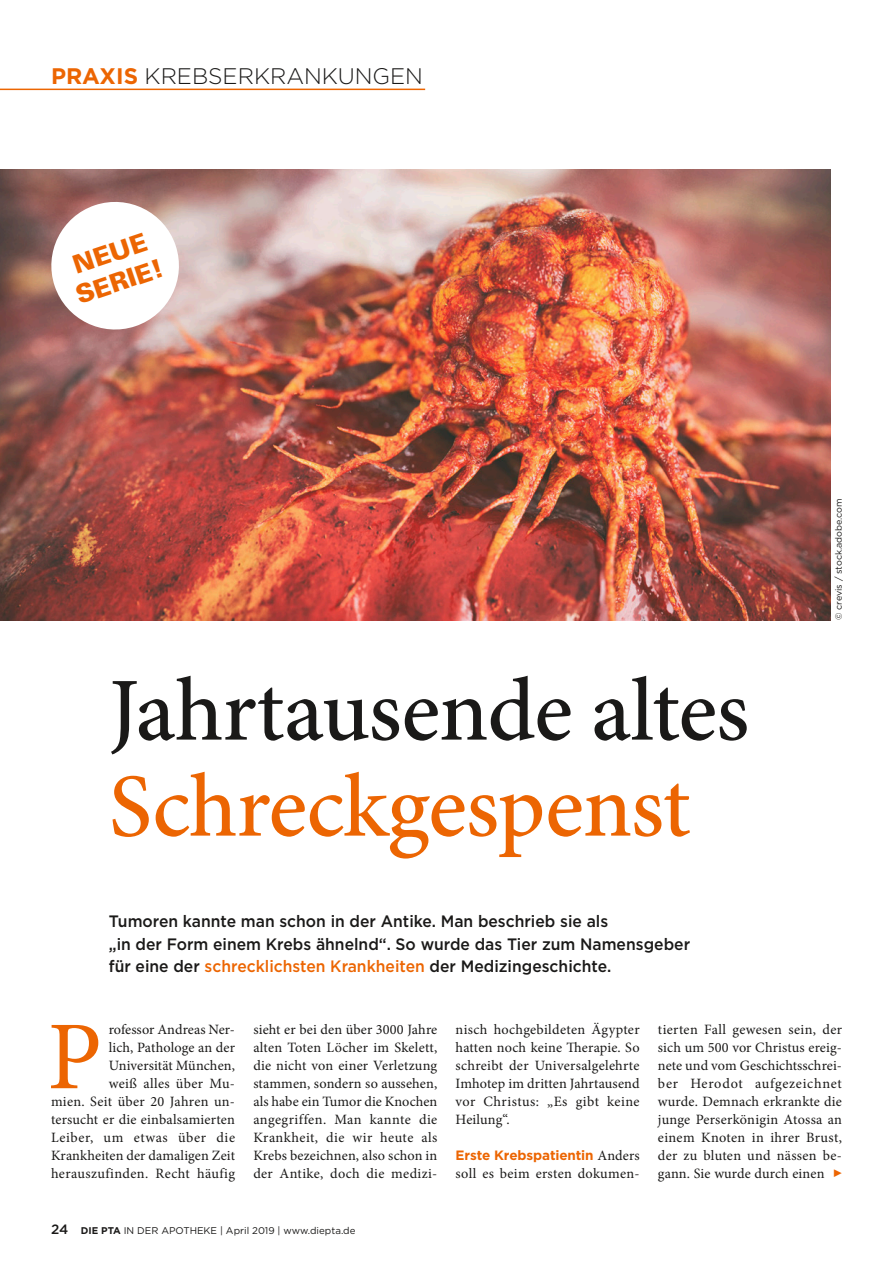
<style>
.page{position:relative;width:893px;height:1263px;background:#fff}
.page>*{position:absolute;margin:0;border:0;box-sizing:border-box;transform-origin:0 0}
.Intitial{font:97.35px "Minion Pro";color:#ec6502}
.t1{font:500 90px/96px "Minion Pro";letter-spacing:-.01em;color:#1a1918}
.t2{font:900 25.5px/30px "Univers LT Std";color:#ec6502}
.Rubrik_Thema{font:300 22.5px "Gotham";color:#1a1918}
.Vorspann{font:500 16.5px/22.5px "Gotham";color:#1a1918;scale:.95 1}
.Intitial-2{font:14.25px/18px "Minion Pro";letter-spacing:.015em;color:#1a1918;text-align:justify}
.Grundtext{font:14.25px/18px "Minion Pro";letter-spacing:.015em;color:#1a1918;text-align:justify}
.Grundtext-2{font:700 13.5px "Gotham";letter-spacing:-.01em;color:#ec6502}
.t3{font:9.75px "Gotham";color:#1a1918}
.Bildquelle{font:9px "Gotham";color:#1a1918}
.s1{font-weight:700;color:#ec6502}
.s2{color:#ec6502}
.s3{font-family:"Minion Pro";font-weight:400;font-size:14.25px;color:#1a1918}
.s4{font-weight:500;font-size:13.5px}
.s5{font-weight:700}
</style>
<div class="page">
<hr style="left:0;top:89px;width:425px;height:1px;background:#ec6502">
<img style="left:0;top:170px;width:830px;height:450px">
<svg style="left:43px;top:194px;width:144px;height:143px"></svg>
<p class="Rubrik_Thema" style="left:51px;top:62px;width:373px"><span class="s1">PRAXIS</span> KREBSERKRANKUNGEN</p>
<p class="t2" style="left:62px;top:253px;width:92px;rotate:-19deg">NEUE<br>SERIE!</p>
<p class="t1" style="left:109px;top:663px;width:642px">Jahrtausende altes<br><span class="s2">Schreckgespenst</span></p>
<p class="Vorspann" style="left:109px;top:910px;width:613px">Tumoren kannte man schon in der Antike. Man beschrieb sie als<br>„in der Form einem Krebs ähnelnd“. So wurde das Tier zum Namensgeber für eine der <span class="s2">schrecklichsten Krankheiten</span> der Medizingeschichte.</p>
<p class="Bildquelle" style="left:833px;top:620px;width:123px;rotate:-90deg">© crevis / stock.adobe.com</p>
<p class="Intitial-2" style="left:51px;top:1021px;width:186px;text-align:right">rofessor Andreas Ner-<br>lich, Pathologe an der<br>Universität München,<br>weiß alles über Mu-<br>mien. Seit über 20 Jahren un&shy;tersucht er die einbalsamierten<br>Leiber, um etwas über die<br>Krankheiten der damaligen Zeit herauszufinden. Recht häufig</p>
<p class="Intitial-2" style="left:253px;top:1021px;width:186px">sieht er bei den über 3000 Jahre alten Toten Löcher im Skelett, die nicht von einer Verletzung stammen, sondern so aussehen, als habe ein Tumor die Knochen angegriffen. Man kannte die Krankheit, die wir heute als Krebs bezeichnen, also schon in der Antike, doch die medizi-</p>
<p class="Intitial-2" style="left:456px;top:1021px;width:186px">nisch hochgebildeten Ägypter hatten noch keine Therapie. So schreibt der Universalgelehrte Imhotep im dritten Jahrtausend vor Christus: „Es gibt keine Heilung“.</p>
<p class="Intitial" style="left:47px;top:992px;width:56px">P</p>
<p class="Grundtext-2" style="left:456px;top:1146px;width:186px">Erste Krebspatientin <span class="s3">Anders</span></p>
<p class="Grundtext" style="left:456px;top:1165px;width:186px">soll es beim ersten dokumen-</p>
<p class="t3" style="left:51px;top:1224px;width:306px"><span class="s4">24</span> <span class="s5">DIE PTA</span> IN DER APOTHEKE | April 2019 | www.diepta.de</p>
<p class="Grundtext" style="left:658px;top:1021px;width:186px">tierten Fall gewesen sein, der sich um 500 vor Christus ereig&shy;nete und vom Geschichtsschrei&shy;ber Herodot aufgezeichnet wurde. Demnach erkrankte die junge Perserkönigin Atossa an einem Knoten in ihrer Brust, der zu bluten und nässen be&shy;gann. Sie wurde durch einen</p>
</div>
